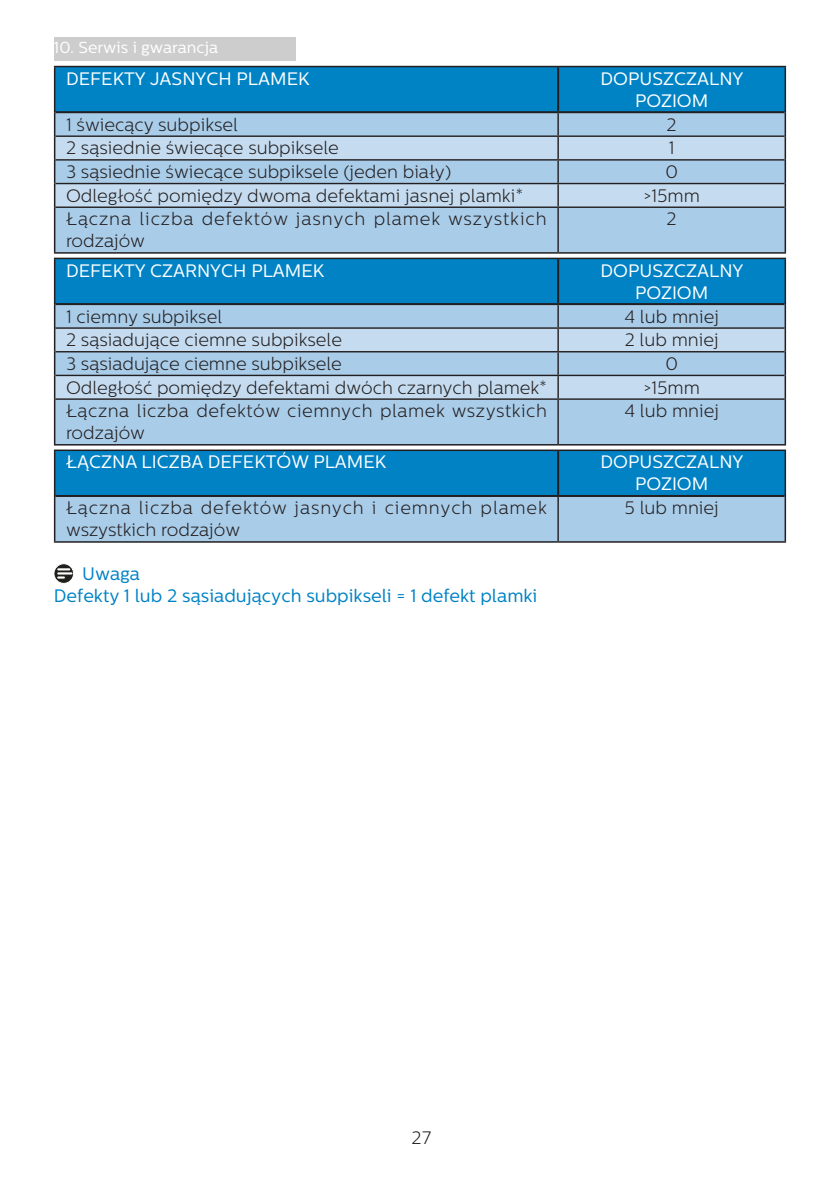
<style>
.page{position:relative;width:840px;height:1191px;background:#fff}
.page>*{position:absolute;margin:0;border:0;box-sizing:border-box;transform-origin:0 0}
.t1{font:300 18px "Centrale Sans";color:#231f20}
.t2{font:18px/22px "Centrale Sans";color:#fff;text-align:center}
.t3{font:300 18px/22px "Centrale Sans";letter-spacing:.05em;color:#231f20}
.t4{font:18px/22.4px "Centrale Sans";color:#0082c5}
.t5{font:300 18px/22px "Centrale Sans";letter-spacing:.03em;color:#231f20}
.t6{font:16px "Centrale Sans";color:#fff}
</style>
<div class="page">
<div style="left:54px;top:37px;width:242px;height:24px;background:#cdcdcd"></div>
<div style="left:55px;top:208px;width:729px;height:44px;background:#a9cce9"></div>
<hr style="left:54px;top:207px;width:1px;height:45px;background:#231f20">
<hr style="left:784px;top:207px;width:1px;height:45px;background:#231f20">
<hr style="left:54px;top:252px;width:504px;height:2px;background:#231f20">
<hr style="left:558px;top:252px;width:227px;height:2px;background:#231f20">
<svg style="left:54px;top:67px;width:731px;height:140px;background:#77b3d8"></svg>
<hr style="left:55px;top:206px;width:503px;height:2px;background:#231f20">
<hr style="left:558px;top:206px;width:226px;height:2px;background:#231f20">
<hr style="left:557px;top:208px;width:1px;height:44px;background:#231f20">
<hr style="left:55px;top:111px;width:503px;height:2px;background:#231f20">
<hr style="left:558px;top:111px;width:226px;height:2px;background:#231f20">
<hr style="left:54px;top:66px;width:504px;height:1px;background:#231f20">
<hr style="left:54px;top:67px;width:1px;height:45px;background:#231f20">
<hr style="left:558px;top:66px;width:227px;height:1px;background:#231f20">
<hr style="left:784px;top:67px;width:1px;height:45px;background:#231f20">
<hr style="left:557px;top:67px;width:2px;height:44px;background:#231f20">
<div style="left:55px;top:400px;width:729px;height:44px;background:#a9cce9"></div>
<hr style="left:54px;top:399px;width:1px;height:45px;background:#231f20">
<hr style="left:784px;top:399px;width:1px;height:45px;background:#231f20">
<hr style="left:54px;top:444px;width:504px;height:1px;background:#231f20">
<hr style="left:558px;top:444px;width:227px;height:1px;background:#231f20">
<svg style="left:54px;top:259px;width:731px;height:140px;background:#77b3d8"></svg>
<hr style="left:55px;top:398px;width:503px;height:2px;background:#231f20">
<hr style="left:558px;top:398px;width:226px;height:2px;background:#231f20">
<hr style="left:557px;top:400px;width:1px;height:44px;background:#231f20">
<hr style="left:55px;top:303px;width:503px;height:2px;background:#231f20">
<hr style="left:558px;top:303px;width:226px;height:2px;background:#231f20">
<hr style="left:54px;top:258px;width:504px;height:1px;background:#231f20">
<hr style="left:54px;top:259px;width:1px;height:45px;background:#231f20">
<hr style="left:558px;top:258px;width:227px;height:1px;background:#231f20">
<hr style="left:784px;top:259px;width:1px;height:45px;background:#231f20">
<hr style="left:557px;top:259px;width:2px;height:44px;background:#231f20">
<svg style="left:55px;top:451px;width:729px;height:90px;background:#54a6d6"></svg>
<hr style="left:54px;top:496px;width:1px;height:45px;background:#231f20">
<hr style="left:784px;top:496px;width:1px;height:45px;background:#231f20">
<hr style="left:54px;top:541px;width:504px;height:2px;background:#231f20">
<hr style="left:558px;top:541px;width:227px;height:2px;background:#231f20">
<hr style="left:557px;top:497px;width:1px;height:44px;background:#231f20">
<hr style="left:55px;top:495px;width:503px;height:2px;background:#231f20">
<hr style="left:558px;top:495px;width:226px;height:2px;background:#231f20">
<hr style="left:54px;top:449px;width:504px;height:2px;background:#231f20">
<hr style="left:54px;top:451px;width:1px;height:45px;background:#231f20">
<hr style="left:558px;top:449px;width:227px;height:2px;background:#231f20">
<hr style="left:784px;top:451px;width:1px;height:45px;background:#231f20">
<hr style="left:557px;top:451px;width:2px;height:44px;background:#231f20">
<svg style="left:54px;top:564px;width:20px;height:19px"></svg>
<div style="left:54px;top:564px;width:20px;height:19px;border:1px solid #fff;border-radius:50%"></div>
<svg style="left:58px;top:568px;width:13px;height:10px"></svg>
<p class="t6" style="left:54px;top:38px;width:166px">10. Serwis i gwarancja</p>
<p class="t2" style="left:66px;top:68px;width:245px">DEFEKTY JASNYCH PLAMEK</p>
<p class="t2" style="left:600px;top:68px;width:144px">DOPUSZCZALNY<br>POZIOM</p>
<p class="t1" style="left:66px;top:114px;width:173px">1 świecący subpiksel</p>
<p class="t1" style="left:666px;top:114px;width:12px">2</p>
<p class="t1" style="left:66px;top:138px;width:274px">2 sąsiednie świecące subpiksele</p>
<p class="t1" style="left:668px;top:138px;width:7px">1</p>
<p class="t1" style="left:66px;top:161px;width:386px">3 sąsiednie świecące subpiksele (jeden biały)</p>
<p class="t1" style="left:665px;top:161px;width:14px">0</p>
<p class="t1" style="left:66px;top:185px;width:458px">Odległość pomiędzy dwoma defektami jasnej plamki*</p>
<p class="t1" style="left:643px;top:185px;width:58px">&gt;15mm</p>
<p class="t3" style="left:66px;top:208px;width:482px">Łączna liczba defektów jasnych plamek wszystkich rodzajów</p>
<p class="t1" style="left:666px;top:209px;width:12px">2</p>
<p class="t2" style="left:66px;top:259px;width:260px">DEFEKTY CZARNYCH PLAMEK</p>
<p class="t2" style="left:600px;top:259px;width:144px">DOPUSZCZALNY<br>POZIOM</p>
<p class="t1" style="left:66px;top:306px;width:157px">1 ciemny subpiksel</p>
<p class="t1" style="left:624px;top:306px;width:96px">4 lub mniej</p>
<p class="t1" style="left:66px;top:330px;width:277px">2 sąsiadujące ciemne subpiksele</p>
<p class="t1" style="left:624px;top:330px;width:96px">2 lub mniej</p>
<p class="t1" style="left:66px;top:353px;width:277px">3 sąsiadujące ciemne subpiksele</p>
<p class="t1" style="left:665px;top:353px;width:14px">0</p>
<p class="t1" style="left:66px;top:377px;width:482px">Odległość pomiędzy defektami dwóch czarnych plamek*</p>
<p class="t1" style="left:643px;top:377px;width:58px">&gt;15mm</p>
<p class="t5" style="left:66px;top:400px;width:482px">Łączna liczba defektów ciemnych plamek wszystkich rodzajów</p>
<p class="t1" style="left:624px;top:401px;width:96px">4 lub mniej</p>
<p class="t2" style="left:66px;top:451px;width:322px">ŁĄCZNA LICZBA DEFEKTÓW PLAMEK</p>
<p class="t2" style="left:600px;top:451px;width:144px">DOPUSZCZALNY<br>POZIOM</p>
<p class="t3" style="left:66px;top:497px;width:482px">Łączna liczba defektów jasnych i ciemnych plamek wszystkich rodzajów</p>
<p class="t1" style="left:624px;top:498px;width:96px">5 lub mniej</p>
<p class="t4" style="left:54px;top:562px;width:485px;text-indent:28px">Uwaga<br>Defekty 1 lub 2 sąsiadujących subpikseli = 1 defekt plamki</p>
<p class="t1" style="left:411px;top:1127px;width:21px">27</p>
</div>
